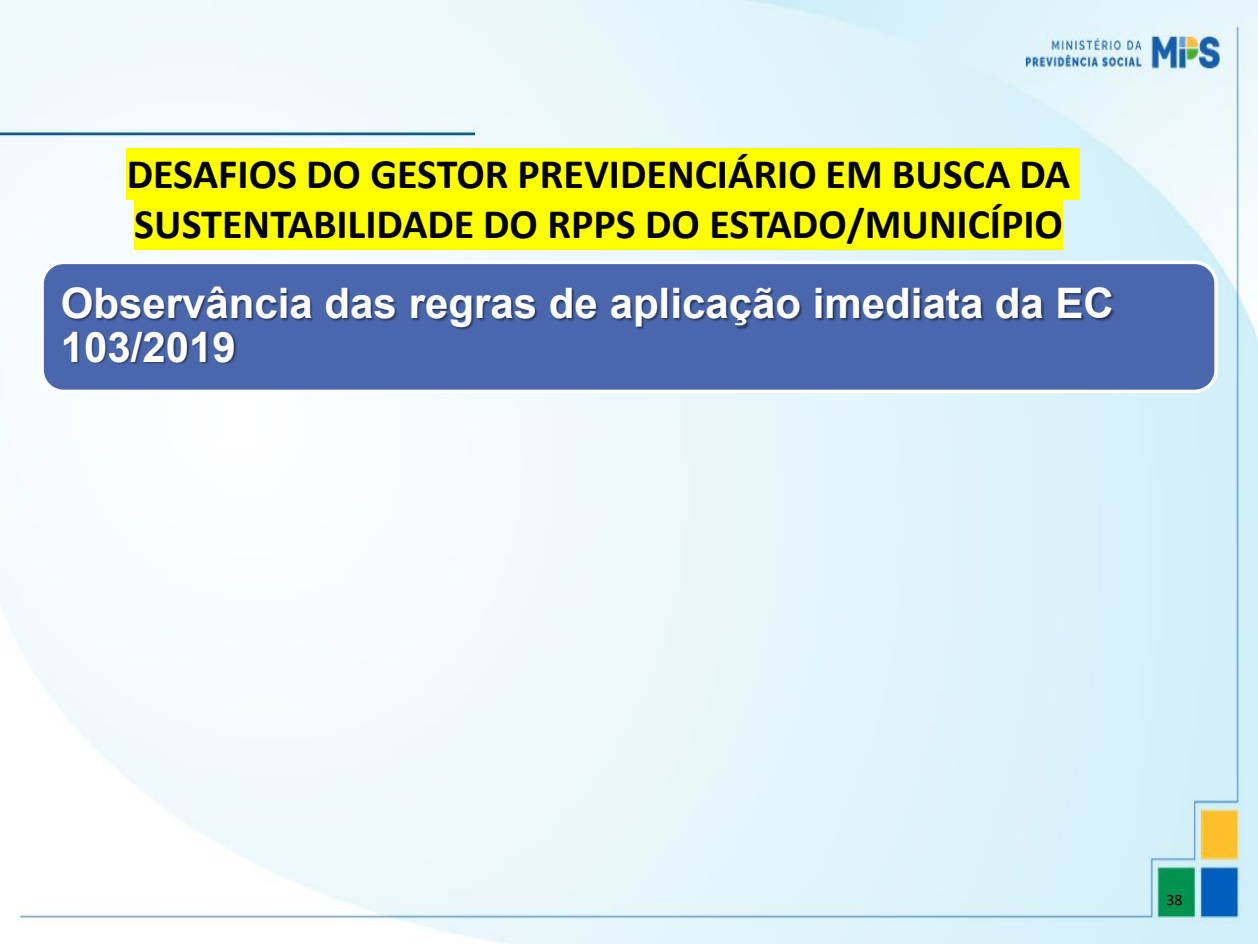
<style>
.page{position:relative;width:1258px;height:944px;background:#fff}
.page>*{position:absolute;margin:0;border:0;box-sizing:border-box;transform-origin:0 0}
.t1{font:700 42px/50.2px "Calibri";color:#000}
.t2{font:700 42px/43.4px "Arial";color:#fff}
.t3{font:15.75px "Calibri";color:#000}
</style>
<div class="page">
<img style="left:0;top:0;width:1258px;height:943px">
<div style="left:127px;top:148px;width:952px;height:51px;background:#ff0"></div>
<div style="left:134px;top:198px;width:929px;height:51px;background:#ff0"></div>
<div style="left:40px;top:260px;width:1178px;height:133px;background:#4a66ac;border:4px solid #fff;border-radius:21px"></div>
<img style="left:36px;top:265px;width:1079px;height:65px">
<img style="left:36px;top:309px;width:228px;height:90px">
<h2 class="t1" style="left:127px;top:148px;width:945px">DESAFIOS DO GESTOR PREVIDENCIÁRIO EM BUSCA DA<br>SUSTENTABILIDADE DO RPPS DO ESTADO/MUNICÍPIO</h2>
<p class="t2" style="left:61px;top:282px;width:1054px">Observância das regras de aplicação imediata da EC<br>103/2019</p>
<p class="t3" style="left:1166px;top:888px;width:17px">38</p>
</div>
